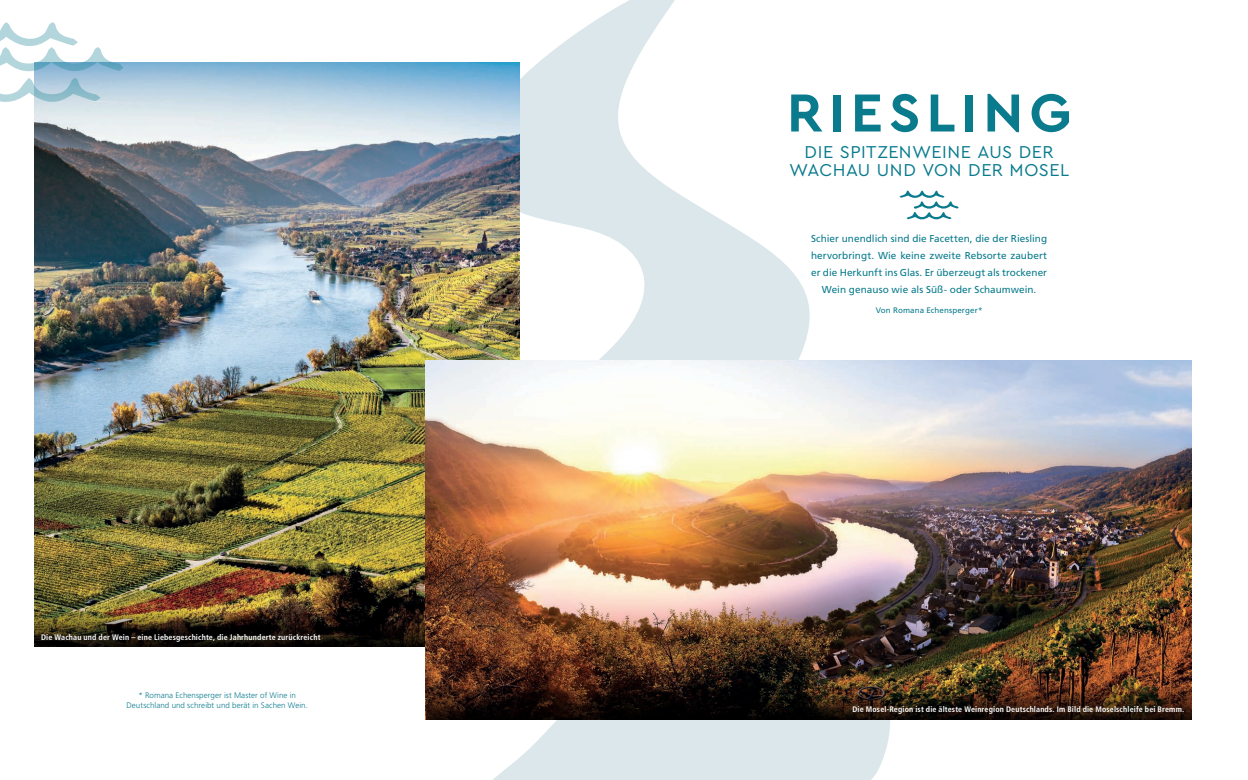
<style>
.page{position:relative;width:1248px;height:780px;background:#fff}
.page>*{position:absolute;margin:0;border:0;box-sizing:border-box;transform-origin:0 0}
.t1{font:700 56px "Cera Pro";letter-spacing:.11em;color:#097b8d}
.t2{font:18px/18px "Cera Pro";letter-spacing:.025em;color:#097b8d;text-align:center}
.t3{font:10px/17px "Frutiger LT Std";letter-spacing:.005em;color:#097b8d;text-align:center}
.t4{font:700 condensed 8px "Frutiger LT Std";letter-spacing:.015em;color:#fff}
.t5{font:300 8px/10px "Frutiger LT Pro";letter-spacing:.005em;color:#097b8d;text-align:center}
.t6{font:8px "Frutiger LT Std";letter-spacing:.015em;color:#097b8d}
</style>
<div class="page">
<svg style="left:468px;top:0;width:432px;height:780px"></svg>
<img style="left:34px;top:62px;width:485px;height:547px">
<svg style="left:899px;top:190px;width:59px;height:30px"></svg>
<svg style="left:0;top:22px;width:123px;height:81px"></svg>
<img style="left:34px;top:609px;width:392px;height:37px">
<img style="left:426px;top:360px;width:765px;height:323px">
<svg style="left:426px;top:683px;width:765px;height:36px;background:#29170d"></svg>
<p class="t4" style="left:41px;top:632px;width:281px">Die Wachau und der Wein – eine Liebesgeschichte, die Jahrhunderte zurückreicht</p>
<p class="t5" style="left:126px;top:690px;width:183px">* Romana Echensperger ist Master of Wine in<br>Deutschland und schreibt und berät in Sachen Wein.</p>
<h1 class="t1" style="left:786px;top:75px;width:286px">RIESLING</h1>
<h2 class="t2" style="left:789px;top:142px;width:281px">DIE SPITZENWEINE AUS DER<br>WACHAU UND VON DER MOSEL</h2>
<p class="t3" style="left:811px;top:230px;width:237px">Schier unendlich sind die Facetten, die der Riesling hervorbringt. Wie keine zweite Rebsorte zaubert er die Herkunft ins Glas. Er überzeugt als trockener Wein genauso wie als Süß- oder Schaumwein.</p>
<p class="t6" style="left:875px;top:305px;width:108px">Von Romana Echensperger*</p>
<p class="t4" style="left:852px;top:704px;width:333px">Die Mosel-Region ist die älteste Weinregion Deutschlands. Im Bild die Moselschleife bei Bremm.</p>
</div>
